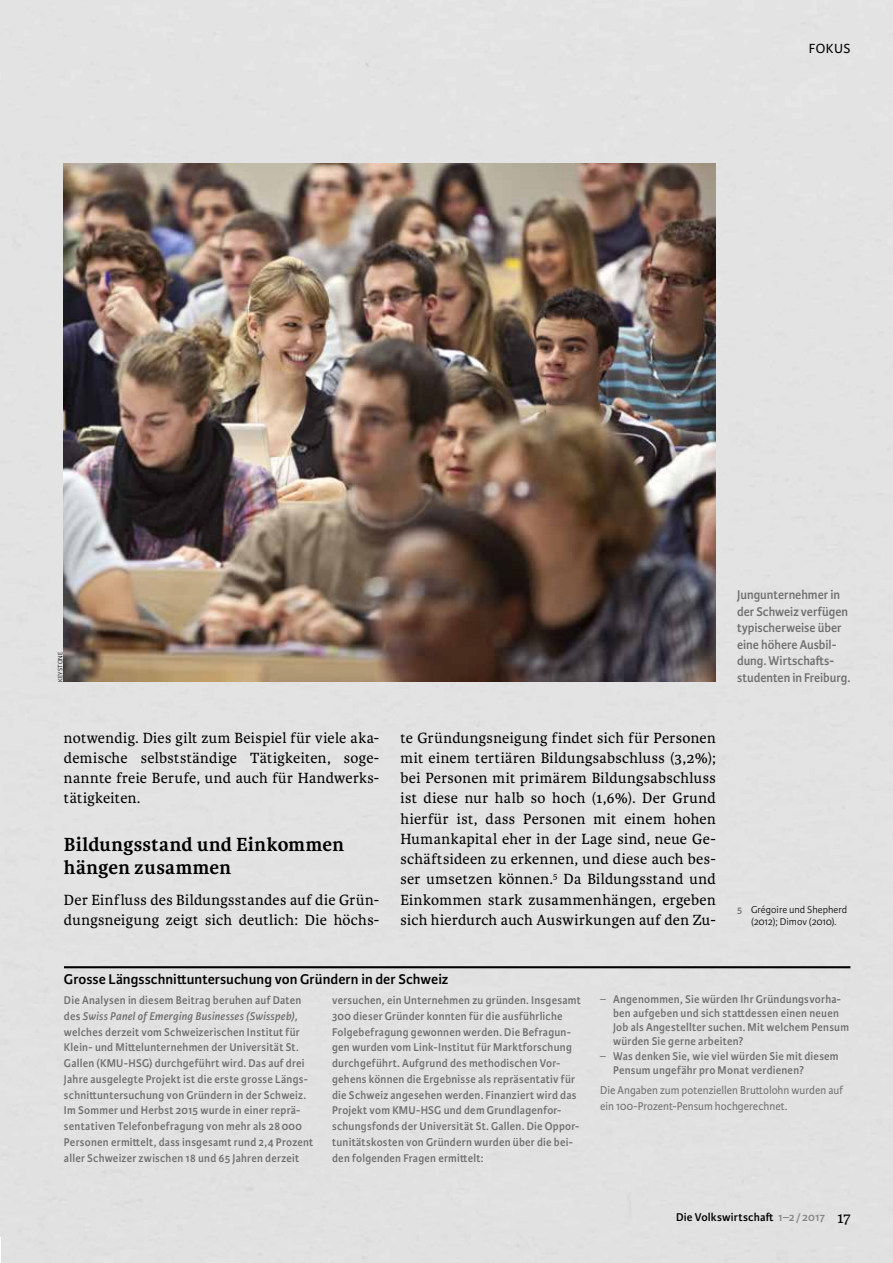
<style>
.page{position:relative;width:893px;height:1263px;background:#e3e3e3}
.page>*{position:absolute;margin:0;border:0;box-sizing:border-box;transform-origin:0 0}
.t1{font:700 20.25px/22.5px "Karmina";letter-spacing:.015em;color:#000}
.t2{font:15.75px/20.2px "Karmina";letter-spacing:.02em;color:#000;text-align:justify}
.t3{font:600 15px "Karmina Sans";letter-spacing:.005em;color:#000}
.t4{font:14.1px "Karmina Sans";letter-spacing:.035em;color:#000}
.t5{font:600 13.5px/16.5px "Karmina Sans";color:#706f6f;scale:.95 1}
.t6{font:600 12px/15.8px "Karmina Sans";letter-spacing:.02em;color:#706f6f;scale:.95 1}
.t7{font:12px/15.8px "Karmina Sans";letter-spacing:.005em;color:#706f6f;scale:.95 1}
.t8{font:600 12px "Karmina Sans";letter-spacing:.01em;color:#000}
.t9{font:300 10.5px/12.3px "Karmina Sans";color:#000;text-align:center}
.t10{font:300 6.75px "Karmina Sans";letter-spacing:.01em;color:#000}
.s1{font-weight:600;color:#706f6f}
.s2{font-style:italic}
.s3{font-family:"Karmina";font-weight:400}
.s4{color:#878787}
.s5{font-family:"Karmina";font-weight:400;font-size:16.5px}
</style>
<div class="page">
<hr style="left:64px;top:966px;width:786px;height:2px;background:#000">
<img style="left:64px;top:164px;width:652px;height:518px">
<p class="t10" style="left:57px;top:682px;width:31px;rotate:-90deg">KEYSTONE</p>
<p class="t4" style="left:809px;top:41px;width:43px">FOKUS</p>
<p class="t5" style="left:737px;top:587px;width:121px">Jungunternehmer in der Schweiz verfügen typischerweise über eine höhere Ausbil&shy;dung. Wirtschafts&shy;studenten in Freiburg.</p>
<h2 class="t2" style="left:64px;top:727px;width:317px">notwendig. Dies gilt zum Beispiel für viele aka&shy;demische selbstständige Tätigkeiten, soge&shy;nannte freie Berufe, und auch für Handwerks&shy;tätigkeiten.</h2>
<h1 class="t1" style="left:64px;top:834px;width:282px">Bildungsstand und Einkommen hängen zusammen</h1>
<h2 class="t2" style="left:64px;top:889px;width:317px">Der Einfluss des Bildungsstandes auf die Grün&shy;dungsneigung zeigt sich deutlich: Die höchs-</h2>
<p class="t9" style="left:737px;top:903px;width:112px"><span class="s1">5</span> Grégoire und Shepherd (2012); Dimov (2010).</p>
<p class="t2" style="left:400px;top:727px;width:317px">te Gründungsneigung findet sich für Personen mit einem tertiären Bildungsabschluss (3,2%); bei Personen mit primärem Bildungsabschluss ist diese nur halb so hoch (1,6%). Der Grund hierfür ist, dass Personen mit einem hohen Humankapital eher in der Lage sind, neue Ge&shy;schäftsideen zu erkennen, und diese auch bes&shy;ser umsetzen können.<sup>5</sup> Da Bildungsstand und Einkommen stark zusammenhängen, ergeben sich hierdurch auch Auswirkungen auf den Zu-</p>
<p class="t3" style="left:64px;top:971px;width:386px">Grosse Längsschnittuntersuchung von Gründern in der Schweiz</p>
<p class="t6" style="left:64px;top:992px;width:264px">Die Analysen in diesem Beitrag beruhen auf Daten des <span class="s2">Swiss Panel of Emerging Businesses (Swisspeb), </span>welches derzeit vom Schweizerischen Institut für Klein- und Mittelunternehmen der Universität St.<br>Gallen (KMU-HSG) durchgeführt wird. Das auf drei Jahre ausgelegte Projekt ist die erste grosse Längs&shy;schnittuntersuchung von Gründern in der Schweiz.<br>Im Sommer und Herbst 2015 wurde in einer reprä&shy;sentativen Telefonbefragung von mehr als 28 000<br>Personen ermittelt, dass insgesamt rund 2,4 Prozent aller Schweizer zwischen 18 und 65 Jahren derzeit</p>
<p class="t6" style="left:332px;top:992px;width:263px">versuchen, ein Unternehmen zu gründen. Insgesamt 300 dieser Gründer konnten für die ausführliche Folgebefragung gewonnen werden. Die Befragun&shy;gen wurden vom Link-Institut für Marktforschung durchgeführt. Aufgrund des methodischen Vor&shy;gehens können die Ergebnisse als repräsentativ für die Schweiz angesehen werden. Finanziert wird das Projekt vom KMU-HSG und dem Grundlagenfor&shy;schungsfonds der Universität St. Gallen. Die Oppor&shy;tunitätskosten von Gründern wurden über die bei&shy;den folgenden Fragen ermittelt:</p>
<p class="t6" style="left:613px;top:992px;width:250px;line-height:14.2px;text-indent:-13px"><span class="s3">–</span> Angenommen, Sie würden Ihr Gründungsvorha&shy;ben aufgeben und sich stattdessen einen neuen Job als Angestellter suchen. Mit welchem Pensum würden Sie gerne arbeiten?</p>
<p class="t6" style="left:613px;top:1049px;width:239px;line-height:14.2px;text-indent:-13px"><span class="s3">–</span> Was denken Sie, wie viel würden Sie mit diesem<br>Pensum ungefähr pro Monat verdienen?</p>
<p class="t7" style="left:600px;top:1082px;width:257px">Die Angaben zum potenziellen Bruttolohn wurden auf ein 100-Prozent-Pensum hochgerechnet.</p>
<p class="t8" style="left:676px;top:1210px;width:176px">Die Volkswirtschaft <span class="s4">1–2/2017</span> <span class="s5">17</span></p>
</div>
